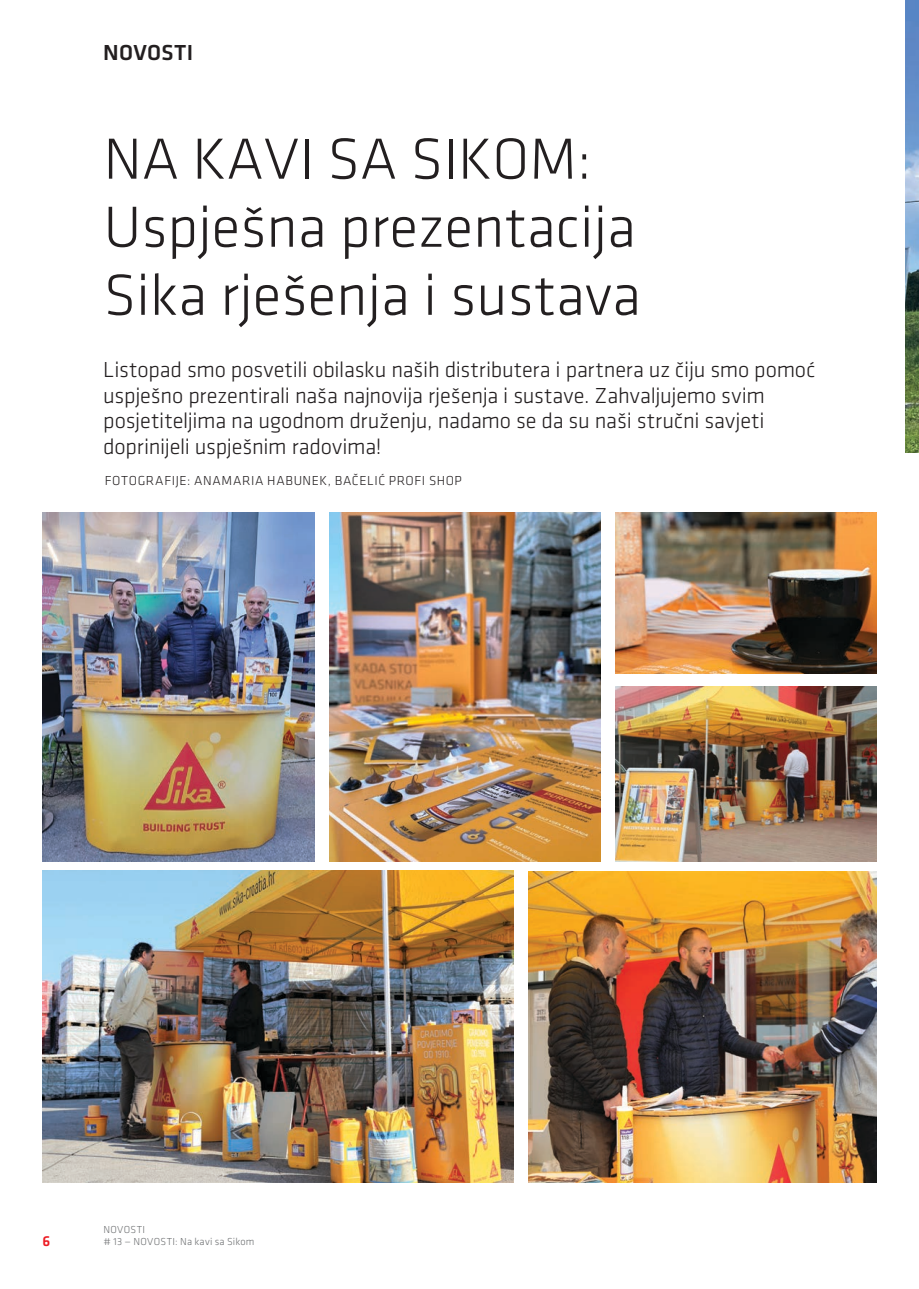
<style>
.page{position:relative;width:919px;height:1289px;background:#fff}
.page>*{position:absolute;margin:0;border:0;box-sizing:border-box;transform-origin:0 0}
.t1{font:300 60px "Klavika";color:#231f20}
.SI_Lead_Magaine__A4{font:300 22.5px/25.5px "Klavika";letter-spacing:-.01em;color:#231f20}
.SI_Category_Magazine{font:500 22.5px "Klavika";letter-spacing:.015em;color:#231f20}
.t2{font:500 15px "Klavika";color:#ed1c24}
.SI_Credits_Magazine{font:300 13.5px "Klavika";letter-spacing:.045em;color:#231f20}
.Angaben{font:300 10.5px "Klavika";letter-spacing:.025em;color:#6d6f71}
</style>
<div class="page">
<img style="left:905px;top:0;width:13px;height:452px">
<img style="left:43px;top:871px;width:470px;height:311px">
<img style="left:43px;top:512px;width:271px;height:349px">
<img style="left:528px;top:871px;width:348px;height:311px">
<img style="left:615px;top:512px;width:261px;height:162px">
<img style="left:329px;top:512px;width:272px;height:349px">
<img style="left:615px;top:686px;width:261px;height:175px">
<p class="SI_Category_Magazine" style="left:103px;top:37px;width:91px">NOVOSTI</p>
<p class="t1" style="left:103px;top:123px;width:489px">NA KAVI SA SIKOM:</p>
<p class="t1" style="left:103px;top:191px;width:534px">Uspješna prezentacija</p>
<p class="t1" style="left:103px;top:259px;width:539px">Sika rješenja i sustava</p>
<p class="SI_Lead_Magaine__A4" style="left:103px;top:356px;width:713px">Listopad smo posvetili obilasku naših distributera i partnera uz čiju smo pomoć uspješno prezentirali naša najnovija rješenja i sustave. Zahvaljujemo svim</p>
<p class="SI_Lead_Magaine__A4" style="left:103px;top:407px;width:662px">posjetiteljima na ugodnom druženju, nadamo se da su naši stručni savjeti</p>
<p class="SI_Lead_Magaine__A4" style="left:103px;top:433px;width:280px">doprinijeli uspješnim radovima!</p>
<p class="SI_Credits_Magazine" style="left:105px;top:472px;width:358px">FOTOGRAFIJE: ANAMARIA HABUNEK, BAČELIĆ PROFI SHOP</p>
<p class="t2" style="left:43px;top:1231px;width:9px">6</p>
<p class="Angaben" style="left:103px;top:1222px;width:43px">NOVOSTI</p>
<p class="Angaben" style="left:103px;top:1235px;width:152px"># 13 — NOVOSTI: Na kavi sa Sikom</p>
</div>
